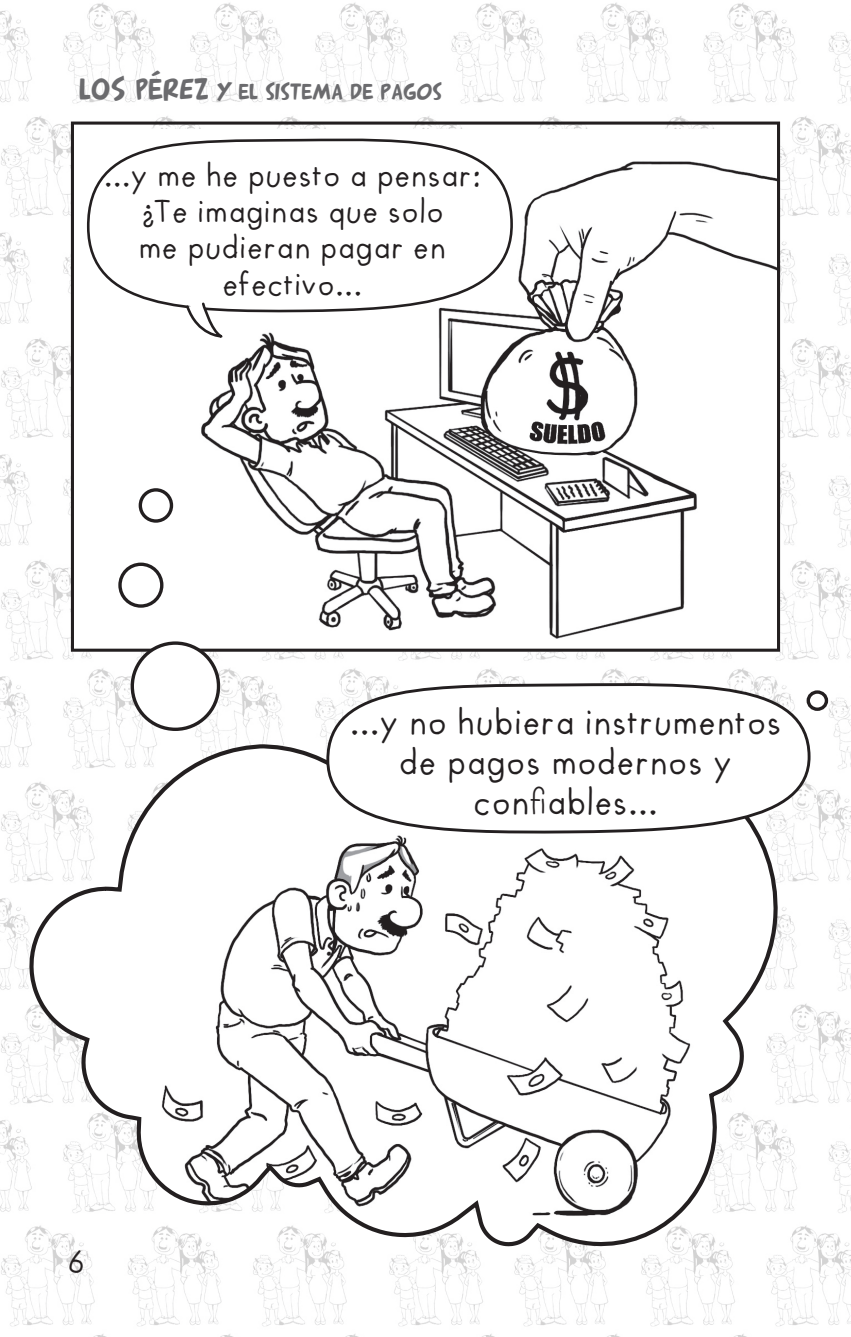
<style>
.page{position:relative;width:851px;height:1337px;background:#fff}
.page>*{position:absolute;margin:0;border:0;box-sizing:border-box;transform-origin:0 0}
.t1{font:33.52px/40.3px "Futura Handwritten";color:#231f20;text-align:center}
.t2{font:30.15px/36.2px "Futura Handwritten";color:#231f20;text-align:center}
.t3{font:22.05px "Arnold 21";color:#6b6b6e}
.s1{font-size:29.47px}
</style>
<div class="page">
<img style="left:0;top:2px;width:850px;height:1334px">
<svg style="left:27px;top:700px;width:752px;height:595px"></svg>
<img style="left:75px;top:129px;width:701px;height:518px">
<div style="left:71px;top:121px;width:709px;height:530px;border:3px solid #231f20"></div>
<svg style="left:87px;top:133px;width:426px;height:180px"></svg>
<svg style="left:325px;top:680px;width:484px;height:155px"></svg>
<svg style="left:184px;top:301px;width:40px;height:39px"></svg>
<div style="left:132px;top:643px;width:86px;height:86px;background:#fff;border-radius:50%"></div>
<div style="left:131px;top:641px;width:89px;height:90px;border:3px solid #231f20;border-radius:50%"></div>
<div style="left:120px;top:564px;width:42px;height:42px;background:#fff;border-radius:50%"></div>
<div style="left:118px;top:562px;width:45px;height:46px;border:3px solid #231f20;border-radius:50%"></div>
<svg style="left:808px;top:692px;width:18px;height:17px"></svg>
<div style="left:806px;top:690px;width:22px;height:21px;border:3px solid #231f20;border-radius:50%"></div>
<div style="left:140px;top:490px;width:31px;height:31px;background:#fff;border-radius:50%"></div>
<div style="left:139px;top:488px;width:34px;height:35px;border:3px solid #231f20;border-radius:50%"></div>
<p class="t3" style="left:80px;top:78px;width:364px"><span class="s1">LOS PÉREZ</span> Y EL SISTEMA DE PAGOS</p>
<p class="t2" style="left:104px;top:158px;width:379px">...y me he puesto a pensar:</p>
<p class="t2" style="left:139px;top:194px;width:309px">¿Te imaginas que solo me pudieran pagar en efectivo...</p>
<p class="t2" style="left:68px;top:1245px;width:20px">6</p>
<p class="t1" style="left:350px;top:702px;width:434px">...y no hubiera instrumentos de pagos modernos y confiables...</p>
</div>
